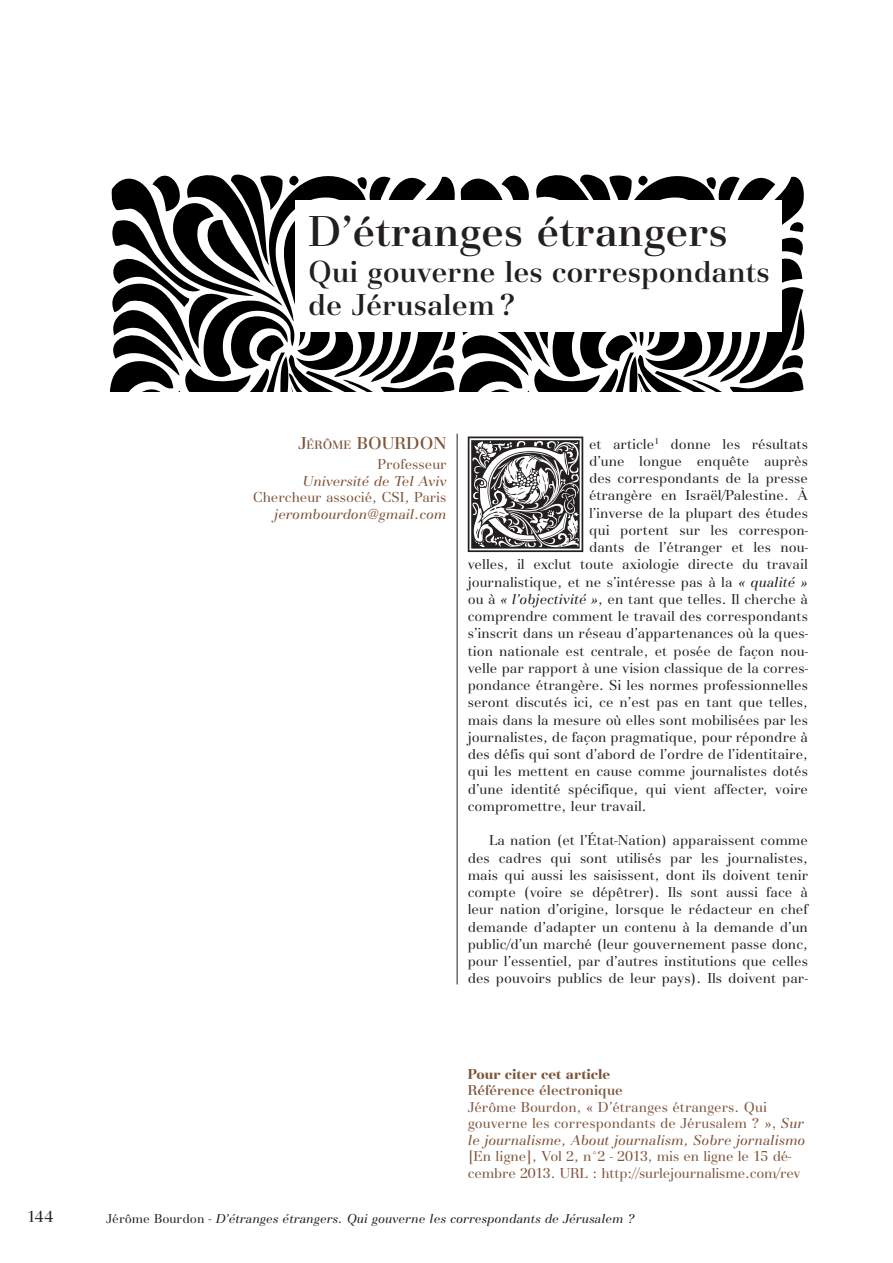
<style>
.page{position:relative;width:893px;height:1263px;background:#fff}
.page>*{position:absolute;margin:0;border:0;box-sizing:border-box;transform-origin:0 0}
._1er_paragraphe{font:144.3px "Goudy Initialen";color:#231f20}
.Titre_1{font:500 45px "Basilia T";color:#231f20}
.titre2{font:500 31.5px/33px "Basilia T";color:#231f20}
.auteur{font:500 18px "Basilia T";color:#7e5439}
.t1{font:16.5px "Basilia T";color:#231f20}
._1er_paragraphe-2{font:15px "Basilia T";color:#231f20}
.corps_de_texte{font:15px/17.2px "Basilia T";color:#231f20;text-align:justify}
.auteur_fonction{font:15px/16.5px "Basilia T";color:#7e5439}
.Auteur_centre_de_rec{font:italic 15px "Basilia T";color:#7e5439}
.t2{font:500 15px "Basilia T";color:#7e5439}
.t3{font:700 15px "Basilia T";color:#7e5439}
.t4{font:italic 13.5px "Basilia T";color:#231f20}
.s1{font-size:12.6px}
.s2{font-style:italic}
.s3{font-style:normal}
</style>
<div class="page">
<svg style="left:110px;top:174px;width:695px;height:217px"></svg>
<hr style="left:457px;top:434px;width:1px;height:550px;background:#231f20">
<div style="left:296px;top:200px;width:486px;height:132px;background:#fff"></div>
<p class="t1" style="left:27px;top:1207px;width:28px">144</p>
<p class="Titre_1" style="left:308px;top:206px;width:421px">D’étranges étrangers</p>
<p class="titre2" style="left:308px;top:255px;width:463px">Qui gouverne les correspondants de Jérusalem?</p>
<p class="auteur" style="left:298px;top:432px;width:150px">J<span class="s1">ÉRÔME</span> BOURDON</p>
<p class="auteur_fonction" style="left:377px;top:456px;width:71px">Professeur</p>
<p class="Auteur_centre_de_rec" style="left:303px;top:473px;width:145px">Université de Tel Aviv</p>
<p class="auteur_fonction" style="left:253px;top:489px;width:195px">Chercheur associé, CSI, Paris</p>
<p class="Auteur_centre_de_rec" style="left:274px;top:506px;width:174px">jerombourdon@gmail.com</p>
<p class="_1er_paragraphe" style="left:468px;top:418px;width:123px">C</p>
<p class="_1er_paragraphe-2" style="left:589px;top:435px;width:220px">et article<sup>1</sup> donne les résultats</p>
<p class="_1er_paragraphe-2" style="left:589px;top:452px;width:220px">d’une longue enquête auprès</p>
<p class="_1er_paragraphe-2" style="left:589px;top:470px;width:220px">des correspondants de la presse</p>
<p class="_1er_paragraphe-2" style="left:589px;top:487px;width:220px">étrangère en Israël/Palestine. À</p>
<p class="_1er_paragraphe-2" style="left:589px;top:504px;width:220px">l’inverse de la plupart des études</p>
<p class="_1er_paragraphe-2" style="left:589px;top:521px;width:220px">qui portent sur les correspon-</p>
<p class="_1er_paragraphe-2" style="left:589px;top:539px;width:220px">dants de l’étranger et les nou-</p>
<p class="_1er_paragraphe-2" style="left:468px;top:556px;width:342px">velles, il exclut toute axiologie directe du travail</p>
<p class="_1er_paragraphe-2" style="left:468px;top:573px;width:342px">journalistique, et ne s’intéresse pas à la <span class="s2">« qualité »</span></p>
<p class="_1er_paragraphe-2" style="left:468px;top:590px;width:342px">ou à <span class="s2">« l’objectivité »</span>, en tant que telles. Il cherche à</p>
<p class="_1er_paragraphe-2" style="left:468px;top:608px;width:342px">comprendre comment le travail des correspondants</p>
<p class="_1er_paragraphe-2" style="left:468px;top:625px;width:342px">s’inscrit dans un réseau d’appartenances où la ques-</p>
<p class="_1er_paragraphe-2" style="left:468px;top:642px;width:342px">tion nationale est centrale, et posée de façon nou-</p>
<p class="_1er_paragraphe-2" style="left:468px;top:659px;width:342px">velle par rapport à une vision classique de la corres-</p>
<p class="_1er_paragraphe-2" style="left:468px;top:677px;width:342px">pondance étrangère. Si les normes professionnelles</p>
<p class="_1er_paragraphe-2" style="left:468px;top:694px;width:342px">seront discutés ici, ce n’est pas en tant que telles,</p>
<p class="_1er_paragraphe-2" style="left:468px;top:711px;width:342px">mais dans la mesure où elles sont mobilisées par les</p>
<p class="_1er_paragraphe-2" style="left:468px;top:728px;width:342px">journalistes, de façon pragmatique, pour répondre à</p>
<p class="_1er_paragraphe-2" style="left:468px;top:746px;width:342px">des défis qui sont d’abord de l’ordre de l’identitaire,</p>
<p class="_1er_paragraphe-2" style="left:468px;top:763px;width:342px">qui les mettent en cause comme journalistes dotés</p>
<p class="_1er_paragraphe-2" style="left:468px;top:780px;width:342px">d’une identité spécifique, qui vient affecter, voire</p>
<p class="_1er_paragraphe-2" style="left:468px;top:797px;width:180px">compromettre, leur travail.</p>
<p class="corps_de_texte" style="left:468px;top:832px;width:342px;text-indent:21px">La nation (et l’État-Nation) apparaissent comme des cadres qui sont utilisés par les journalistes, mais qui aussi les saisissent, dont ils doivent tenir compte (voire se dépêtrer). Ils sont aussi face à leur nation d’origine, lorsque le rédacteur en chef demande d’adapter un contenu à la demande d’un public/d’un marché (leur gouvernement passe donc, pour l’essentiel, par d’autres institutions que celles des pouvoirs publics de leur pays). Ils doivent par-</p>
<p class="t3" style="left:468px;top:1065px;width:144px">Pour citer cet article</p>
<p class="t2" style="left:468px;top:1082px;width:157px">Référence électronique</p>
<p class="auteur_fonction" style="left:468px;top:1099px;width:339px">Jérôme Bourdon, « D’étranges étrangers. Qui gouverne les correspondants de Jérusalem ? », <span class="s2">Sur le journalisme, About journalism, Sobre jornalismo </span>[En ligne], Vol 2, n°2 - 2013, mis en ligne le 15 dé&shy;cembre 2013. URL : http://surlejournalisme.com/rev</p>
<p class="t4" style="left:106px;top:1211px;width:530px"><span class="s3">Jérôme Bourdon</span> - D’étranges étrangers. Qui gouverne les correspondants de Jérusalem ?</p>
</div>
